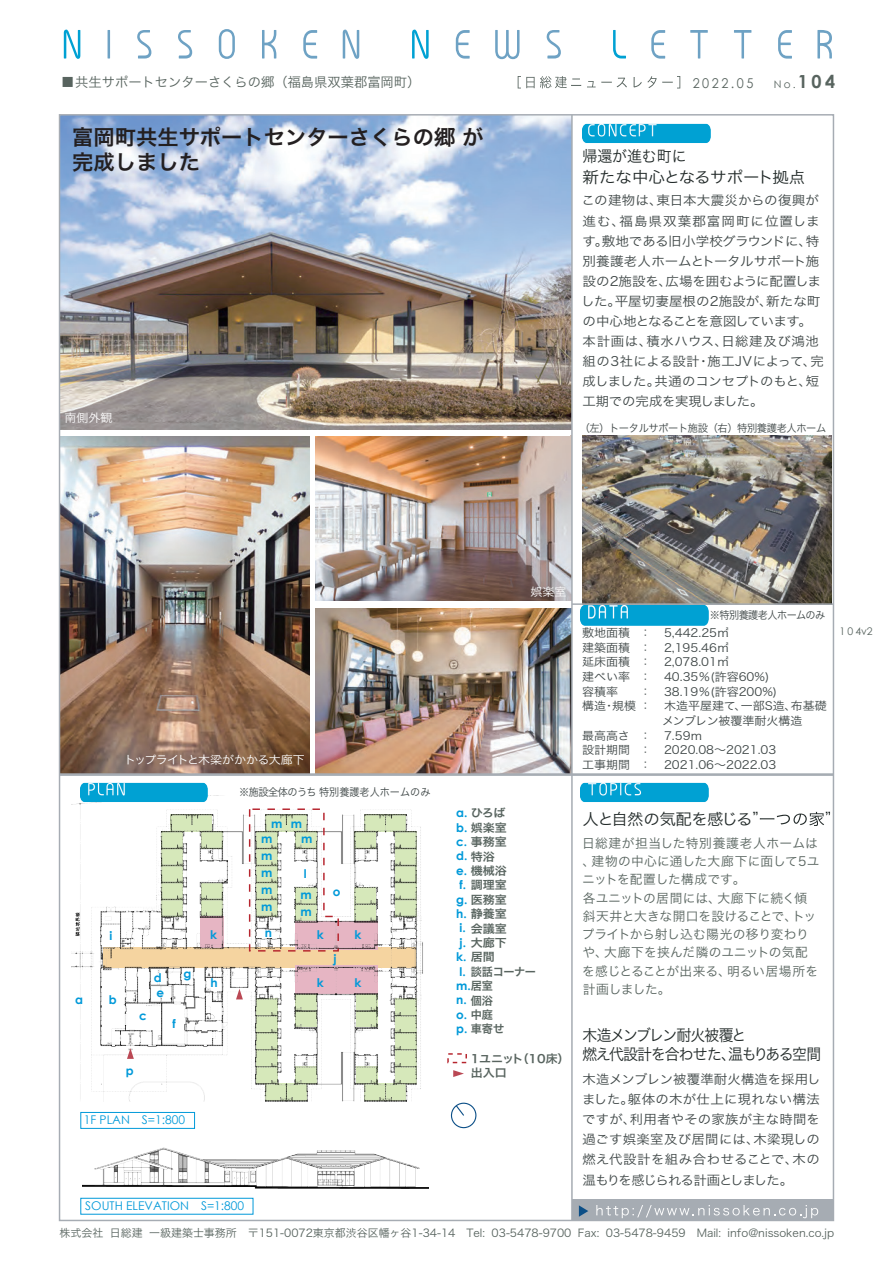
<style>
.page{position:relative;width:893px;height:1263px;background:#fff}
.page>*{position:absolute;margin:0;border:0;box-sizing:border-box;transform-origin:0 0}
.t1{font:21px/25.2px "Hira Kaku Pro W6";color:#231f20}
.t2{font:15.6px/19.5px "Hira Kaku Pro W3";letter-spacing:-.075em;color:#212928;scale:.95 1}
.t3{font:15.6px/20.4px "Hira Kaku Pro W3";color:#212928;scale:.95 1}
.t4{font:15.6px "Hira Kaku Pro W3";letter-spacing:-.05em;color:#212928;scale:1.05 1}
.t5{font:13.5px "Century Gothic";letter-spacing:.2em;color:#58645f;scale:.94 1}
.t6{font:13.35px "Hira Kaku Pro W3";color:#58645f}
.t7{font:12.9px/20.1px "Hira Kaku Pro W3";color:#3e4646;scale:1.06 1}
.t8{font:12.9px/20.1px "Hira Kaku Pro W3";color:#3e4646;text-align:justify;scale:1.04 1}
.t9{font:12.75px/18.3px "Hira Kaku Pro W3";letter-spacing:.01em;color:#58645f}
.t10{font:700 12px/14.4px "Century Gothic";color:#0199d9;text-align:justify}
.t11{font:12px "Century Gothic";color:#0199d9}
.t12{font:11.4px/14.7px "Hira Kaku Pro W3";color:#3e4646;scale:1.05 1}
.t13{font:11.4px/14.4px "Hira Kaku Pro W6";color:#58645f;scale:1.05 1}
.t14{font:11.4px "Hira Kaku Pro W3";letter-spacing:-.05em;color:#fff;scale:1.05 1}
.t15{font:11.4px "Hira Kaku Pro W6";color:#58645f}
.t16{font:11.4px "Hira Kaku Pro W3";color:#fff;scale:1.05 1}
.t17{font:10.95px "Hira Kaku Pro W3";color:#58645f}
.t18{font:10.65px "Hira Kaku Pro W3";color:#3e4646;scale:.95 1}
.t19{font:10.65px "Hira Kaku Pro W3";letter-spacing:-.05em;color:#3e4646;scale:.95 1}
.t20{font:10.5px "Hira Kaku Pro W3";letter-spacing:-.04em;color:#3e4646}
.t21{font:10.5px "Century Gothic";letter-spacing:.1em;color:#58645f}
.s1{font-family:"Hira Kaku Pro W3"}
.s2{font-size:10.5px}
.s3{font-weight:700;font-size:18px}
.s4{font-family:"Century Gothic";font-weight:700;font-size:12px;color:#0199d9}
.s5{font-family:"Hira Kaku Pro W6";font-weight:400;font-size:11.4px;color:#58645f}
</style>
<div class="page">
<img style="left:71px;top:795px;width:352px;height:306px">
<img style="left:82px;top:1147px;width:347px;height:42px">
<svg style="left:760px;top:812px;width:70px;height:14px"></svg>
<img style="left:61px;top:116px;width:510px;height:314px">
<img style="left:61px;top:436px;width:248px;height:337px">
<img style="left:315px;top:435px;width:256px;height:166px">
<div style="left:80px;top:1198px;width:173px;height:16px;background:#fff;border:1px solid #0199d9"></div>
<div style="left:80px;top:1112px;width:115px;height:17px;background:#fff;border:1px solid #0199d9"></div>
<svg style="left:453px;top:1070px;width:11px;height:7px"></svg>
<svg style="left:236px;top:989px;width:7px;height:10px"></svg>
<svg style="left:127px;top:1048px;width:7px;height:11px"></svg>
<svg style="left:451px;top:1103px;width:25px;height:25px"></svg>
<div style="left:450px;top:1102px;width:27px;height:26px;border:1px solid #0c4f87;border-radius:50%"></div>
<svg style="left:455px;top:1104px;width:10px;height:13px"></svg>
<div style="left:447px;top:1053px;width:20px;height:10px;border:1px dashed #b6252e"></div>
<svg style="left:248px;top:808px;width:92px;height:144px"></svg>
<img style="left:583px;top:436px;width:248px;height:167px">
<img style="left:315px;top:608px;width:256px;height:165px">
<img style="left:580px;top:606px;width:128px;height:19px">
<img style="left:80px;top:782px;width:128px;height:22px">
<img style="left:580px;top:782px;width:128px;height:20px">
<img style="left:583px;top:123px;width:127px;height:20px">
<svg style="left:518px;top:76px;width:63px;height:12px"></svg>
<svg style="left:587px;top:78px;width:40px;height:9px"></svg>
<svg style="left:633px;top:76px;width:47px;height:12px"></svg>
<div style="left:572px;top:1199px;width:261px;height:21px;background:#a6acb3"></div>
<svg style="left:596px;top:1205px;width:222px;height:13px"></svg>
<svg style="left:64px;top:30px;width:16px;height:29px"></svg>
<svg style="left:412px;top:30px;width:17px;height:29px"></svg>
<svg style="left:613px;top:30px;width:13px;height:29px"></svg>
<hr style="left:108px;top:30px;width:2px;height:29px;background:#6ea2c4">
<svg style="left:137px;top:30px;width:14px;height:29px"></svg>
<svg style="left:178px;top:30px;width:14px;height:29px"></svg>
<svg style="left:219px;top:29px;width:16px;height:30px"></svg>
<svg style="left:262px;top:30px;width:14px;height:29px"></svg>
<svg style="left:303px;top:30px;width:14px;height:29px"></svg>
<svg style="left:343px;top:30px;width:16px;height:29px"></svg>
<svg style="left:456px;top:30px;width:14px;height:29px"></svg>
<svg style="left:495px;top:30px;width:25px;height:29px"></svg>
<svg style="left:547px;top:30px;width:14px;height:29px"></svg>
<svg style="left:651px;top:30px;width:14px;height:29px"></svg>
<svg style="left:690px;top:30px;width:18px;height:29px"></svg>
<svg style="left:734px;top:30px;width:17px;height:29px"></svg>
<svg style="left:778px;top:30px;width:14px;height:29px"></svg>
<svg style="left:817px;top:30px;width:15px;height:29px"></svg>
<svg style="left:579px;top:1205px;width:9px;height:12px"></svg>
<hr style="left:60px;top:773px;width:773px;height:3px;background:#a6acb3">
<hr style="left:572px;top:603px;width:261px;height:2px;background:#a6acb3">
<hr style="left:571px;top:115px;width:2px;height:1105px;background:#a6acb3">
<p class="t6" style="left:61px;top:72px;width:361px">■共生サポートセンターさくらの郷（福島県双葉郡富岡町）</p>
<p class="t5" style="left:693px;top:73px;width:153px">2022.05 <span class="s1">　</span> <span class="s2">No.</span><span class="s3">104</span></p>
<h1 class="t1" style="left:72px;top:124px;width:413px">富岡町共生サポートセンターさくらの郷 が完成しました</h1>
<p class="t16" style="left:65px;top:409px;width:47px">南側外観</p>
<p class="t3" style="left:583px;top:146px;width:236px">帰還が進む町に<br>新たな中心となるサポート拠点</p>
<p class="t7" style="left:581px;top:190px;width:230px">この建物は、東日本大震災からの復興が進む、福島県双葉郡富岡町に位置します。敷地である旧小学校グラウンドに、特別養護老人ホームとトータルサポート施設の2施設を、広場を囲むように配置しました。平屋切妻屋根の2施設が、新たな町の中心地となることを意図しています。本計画は、積水ハウス、日総建及び鴻池組の3社による設計・施工JVによって、完成しました。共通のコンセプトのもと、短工期での完成を実現しました。</p>
<p class="t20" style="left:580px;top:420px;width:248px">（左）トータルサポート施設（右）特別養護老人ホーム</p>
<p class="t14" style="left:124px;top:751px;width:174px">トップライトと木梁がかかる大廊下</p>
<p class="t18" style="left:239px;top:784px;width:203px">※施設全体のうち特別養護老人ホームのみ</p>
<p class="t10" style="left:271px;top:816px;width:32px">m m</p>
<p class="t10" style="left:261px;top:831px;width:13px">m</p>
<p class="t10" style="left:301px;top:831px;width:13px">m</p>
<p class="t10" style="left:110px;top:928px;width:4px">i</p>
<p class="t10" style="left:75px;top:991px;width:9px">a</p>
<p class="t10" style="left:109px;top:991px;width:9px">b</p>
<p class="t10" style="left:139px;top:1008px;width:9px">c</p>
<p class="t10" style="left:154px;top:970px;width:9px">d</p>
<p class="t10" style="left:156px;top:985px;width:9px">e</p>
<p class="t10" style="left:183px;top:965px;width:9px">g</p>
<p class="t10" style="left:172px;top:1016px;width:5px">f</p>
<p class="t10" style="left:126px;top:1063px;width:9px">p</p>
<p class="t11" style="left:84px;top:1111px;width:103px">1F PLAN S=1:800</p>
<p class="t10" style="left:261px;top:848px;width:13px">m</p>
<p class="t10" style="left:261px;top:865px;width:13px">m</p>
<p class="t10" style="left:304px;top:866px;width:4px">l</p>
<p class="t10" style="left:261px;top:882px;width:13px">m</p>
<p class="t10" style="left:300px;top:887px;width:13px">m</p>
<p class="t10" style="left:333px;top:884px;width:9px">o</p>
<p class="t10" style="left:261px;top:899px;width:13px">m</p>
<p class="t10" style="left:300px;top:904px;width:13px">m</p>
<p class="t10" style="left:210px;top:926px;width:8px">k</p>
<p class="t10" style="left:317px;top:926px;width:8px">k</p>
<p class="t10" style="left:354px;top:926px;width:8px">k</p>
<p class="t10" style="left:317px;top:974px;width:8px">k</p>
<p class="t10" style="left:354px;top:974px;width:8px">k</p>
<p class="t10" style="left:265px;top:925px;width:9px">n</p>
<p class="t10" style="left:333px;top:951px;width:5px">j</p>
<p class="t10" style="left:211px;top:974px;width:9px">h</p>
<p class="t11" style="left:85px;top:1197px;width:160px">SOUTH ELEVATION S=1:800</p>
<p class="t16" style="left:530px;top:582px;width:36px">娯楽室</p>
<p class="t13" style="left:456px;top:806px;width:50px"><span class="s4">a.</span> ひろば<span class="s4">b.</span> 娯楽室<span class="s4">c.</span> 事務室</p>
<p class="t10" style="left:456px;top:848px;width:40px">d. <span class="s5">特浴</span></p>
<p class="t13" style="left:456px;top:863px;width:50px;text-align:justify"><span class="s4">e.</span> 機械浴<span class="s4">f.</span> 調理室<span class="s4">g.</span> 医務室<span class="s4">h.</span> 静養室<span class="s4">i.</span> 会議室<span class="s4">j.</span> 大廊下</p>
<p class="t10" style="left:456px;top:949px;width:40px">k. <span class="s5">居間</span></p>
<p class="t15" style="left:460px;top:962px;width:78px"><span class="s4">l.</span> 談話コーナー</p>
<p class="t10" style="left:456px;top:978px;width:38px">m.<span class="s5">居室</span>n. <span class="s5">個浴</span>o. <span class="s5">中庭</span></p>
<p class="t15" style="left:456px;top:1019px;width:50px"><span class="s4">p.</span> 車寄せ</p>
<p class="t13" style="left:471px;top:1051px;width:95px">1ユニット（10床）出入口</p>
<p class="t19" style="left:710px;top:606px;width:123px">※特別養護老人ホームのみ</p>
<p class="t12" style="left:582px;top:625px;width:180px">敷地面積 ： 5,442.25㎡<br>建築面積 ： 2,195.46㎡<br>延床面積 ： 2,078.01㎡<br>建ぺい率 ： 40.35％(許容60%)容積率</p>
<p class="t12" style="left:640px;top:684px;width:133px">： 38.19％(許容200%)</p>
<p class="t12" style="left:582px;top:698px;width:234px">構造・規模： 木造平屋建て、一部S造、布基礎</p>
<p class="t12" style="left:662px;top:713px;width:135px">メンブレン被覆準耐火構造</p>
<p class="t12" style="left:582px;top:728px;width:116px">最高高さ ： 7.59ｍ</p>
<p class="t12" style="left:582px;top:742px;width:186px">設計期間 ： 2020.08～2021.03</p>
<p class="t12" style="left:582px;top:757px;width:186px">工事期間 ： 2021.06～2022.03</p>
<p class="t21" style="left:839px;top:624px;width:35px">104v2</p>
<p class="t4" style="left:583px;top:807px;width:179px">人と自然の気配を感じる”</p>
<p class="t9" style="left:582px;top:833px;width:239px">日総建が担当した特別養護老人ホームは、建物の中心に通した大廊下に面して5ユニットを配置した構成です。<br>各ユニットの居間には、大廊下に続く傾斜天井と大きな開口を設けることで、トップライトから射し込む陽光の移り変わりや、大廊下を挟んだ隣のユニットの気配を感じとることが出来る、明るい居場所を計画しました。</p>
<p class="t2" style="left:583px;top:1025px;width:253px">木造メンブレン耐火被覆と<br>燃え代設計を合わせた、温もりある空間</p>
<p class="t8" style="left:582px;top:1069px;width:231px">木造メンブレン被覆準耐火構造を採用しました。躯体の木が仕上に現れない構法ですが、利用者やその家族が主な時間を過ごす娯楽室及び居間には、木梁現しの燃え代設計を組み合わせることで、木の温もりを感じられる計画としました。</p>
<p class="t17" style="left:60px;top:1224px;width:776px">株式会社日総建一級建築士事務所　〒151-0072東京都渋谷区幡ヶ谷1-34-14　Tel: 03-5478-9700 Fax: 03-5478-9459　Mail: info@nissoken.co.jp</p>
</div>
